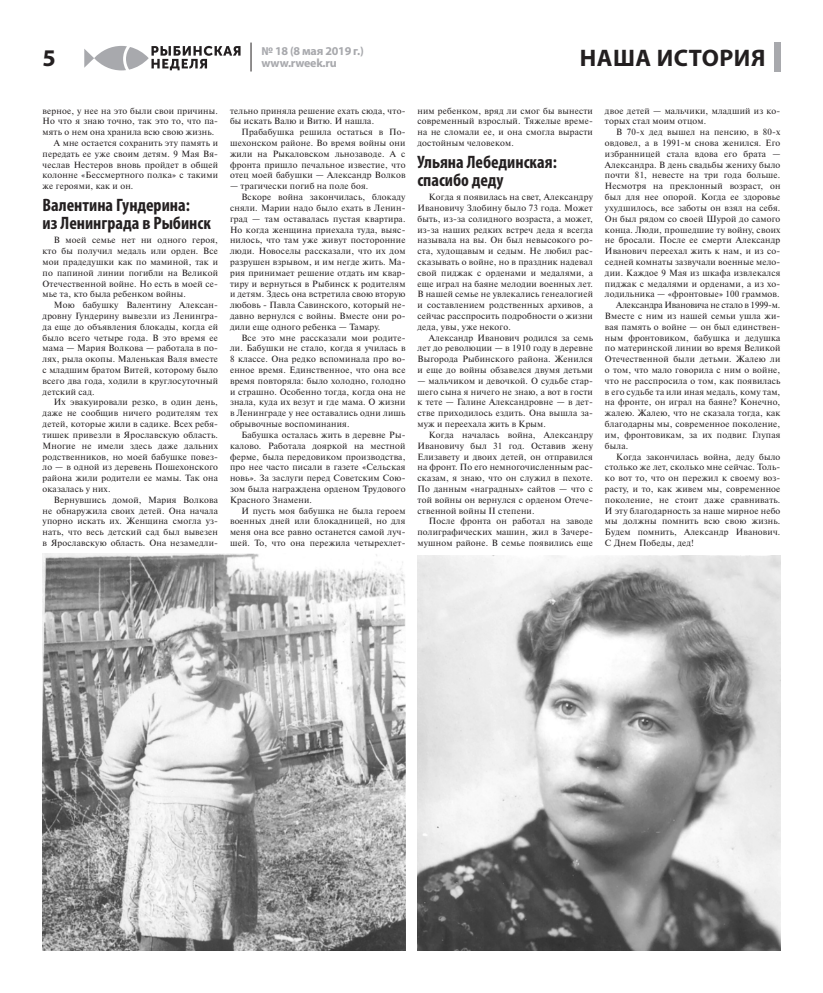
<style>
.page{position:relative;width:823px;height:993px;background:#fff}
.page>*{position:absolute;margin:0;border:0;box-sizing:border-box;transform-origin:0 0}
.рубрика1{font:700 24px "Myriad Pro";letter-spacing:.02em;color:#231f20}
.подзаголовок1{font:700 condensed 18px/18px "Myriad Pro";color:#231f20}
.t1{font:700 12px/12px "Myriad Pro";letter-spacing:-.02em;color:#a8a9ad}
.Основной_текст1{font:9px/10.8px "Newton C";letter-spacing:.02em;color:#231f20;text-align:justify}
</style>
<div class="page">
<svg style="left:250px;top:43px;width:1px;height:28px"></svg>
<svg style="left:84px;top:46px;width:156px;height:24px"></svg>
<div style="left:773px;top:43px;width:7px;height:29px;background:#a8a9ad"></div>
<img style="left:43px;top:553px;width:362px;height:397px">
<img style="left:417px;top:555px;width:363px;height:395px">
<p class="рубрика1" style="left:43px;top:42px;width:15px">5</p>
<h3 class="t1" style="left:261px;top:45px;width:104px">№ 18 (8 мая 2019 г.) www.rweek.ru</h3>
<p class="рубрика1" style="left:579px;top:42px;width:187px">НАША ИСТОРИЯ</p>
<p class="Основной_текст1" style="left:43px;top:105px;width:177px">верное, у нее на это были свои причины.<br>Но что я знаю точно, так это то, что па&shy;мять о нем она хранила всю свою жизнь.</p>
<p class="Основной_текст1" style="left:43px;top:137px;width:177px;text-indent:11px">А мне остается сохранить эту память и передать ее уже своим детям. 9 Мая Вя&shy;чеслав Нестеров вновь пройдет в общей колонне «Бессмертного полка» с такими же героями, как и он.</p>
<p class="подзаголовок1" style="left:43px;top:195px;width:170px">Валентина Гундерина:<br>из Ленинграда в Рыбинск</p>
<p class="Основной_текст1" style="left:43px;top:235px;width:177px;text-indent:11px">В моей семье нет ни одного героя, кто бы получил медаль или орден. Все мои прадедушки как по маминой, так и по папиной линии погибли на Великой Отечественной войне. Но есть в моей се&shy;мье та, кто была ребенком войны.</p>
<p class="Основной_текст1" style="left:43px;top:299px;width:177px;text-indent:11px">Мою бабушку Валентину Алексан&shy;дровну Гундерину вывезли из Ленингра&shy;да еще до объявления блокады, когда ей было всего четыре года. В это время ее мама — Мария Волкова — работала в по&shy;лях, рыла окопы. Маленькая Валя вместе с младшим братом Витей, которому было всего два года, ходили в круглосуточный детский сад.</p>
<p class="Основной_текст1" style="left:43px;top:397px;width:177px;text-indent:11px">Их эвакуировали резко, в один день, даже не сообщив ничего родителям тех детей, которые жили в садике. Всех ребя&shy;тишек привезли в Ярославскую область.<br>Многие не имели здесь даже дальних родственников, но моей бабушке повез&shy;ло — в одной из деревень Пошехонского района жили родители ее мамы. Так она оказалась у них.</p>
<p class="Основной_текст1" style="left:43px;top:494px;width:177px;text-indent:11px">Вернувшись домой, Мария Волкова не обнаружила своих детей. Она начала упорно искать их. Женщина смогла уз&shy;нать, что весь детский сад был вывезен в Ярославскую область. Она незамедли-</p>
<p class="Основной_текст1" style="left:417px;top:105px;width:177px">ним ребенком, вряд ли смог бы вынести современный взрослый. Тяжелые време&shy;на не сломали ее, и она смогла вырасти достойным человеком.</p>
<p class="подзаголовок1" style="left:417px;top:152px;width:141px">Ульяна Лебединская: спасибо деду</p>
<p class="Основной_текст1" style="left:417px;top:191px;width:177px;text-indent:11px">Когда я появилась на свет, Александру Ивановичу Злобину было 73 года. Может быть, из-за солидного возраста, а может, из-за наших редких встреч деда я всегда называла на вы. Он был невысокого ро&shy;ста, худощавым и седым. Не любил рас&shy;сказывать о войне, но в праздник надевал свой пиджак с орденами и медалями, а еще играл на баяне мелодии военных лет.<br>В нашей семье не увлекались генеалогией и составлением родственных архивов, а сейчас расспросить подробности о жизни деда, увы, уже некого.</p>
<p class="Основной_текст1" style="left:417px;top:332px;width:177px;text-indent:11px">Александр Иванович родился за семь лет до революции — в 1910 году в деревне Выгорода Рыбинского района. Женился и еще до войны обзавелся двумя детьми</p>
<p class="Основной_текст1" style="left:417px;top:375px;width:177px">— мальчиком и девочкой. О судьбе стар&shy;шего сына я ничего не знаю, а вот в гости к тете — Галине Александровне — в дет&shy;стве приходилось ездить. Она вышла за&shy;муж и переехала жить в Крым.</p>
<p class="Основной_текст1" style="left:417px;top:429px;width:177px;text-indent:11px">Когда началась война, Александру Ивановичу был 31 год. Оставив жену Елизавету и двоих детей, он отправился на фронт. По его немногочисленным рас&shy;сказам, я знаю, что он служил в пехоте.<br>По данным «наградных» сайтов — что с той войны он вернулся с орденом Отече&shy;ственной войны II степени.</p>
<p class="Основной_текст1" style="left:417px;top:515px;width:177px;text-indent:11px">После фронта он работал на заводе полиграфических машин, жил в Зачере&shy;мушном районе. В семье появились еще</p>
<p class="Основной_текст1" style="left:604px;top:105px;width:177px">двое детей — мальчики, младший из ко&shy;торых стал моим отцом.</p>
<p class="Основной_текст1" style="left:604px;top:127px;width:177px;text-indent:11px">В 70-х дед вышел на пенсию, в 80-х овдовел, а в 1991-м снова женился. Его избранницей стала вдова его брата — Александра. В день свадьбы жениху было почти 81, невесте на три года больше.<br>Несмотря на преклонный возраст, он был для нее опорой. Когда ее здоровье ухудшилось, все заботы он взял на себя.<br>Он был рядом со своей Шурой до самого конца. Люди, прошедшие ту войну, своих не бросали. После ее смерти Александр Иванович переехал жить к нам, и из со&shy;седней комнаты зазвучали военные мело&shy;дии. Каждое 9 Мая из шкафа извлекался пиджак с медалями и орденами, а из хо&shy;лодильника — «фронтовые» 100 граммов.</p>
<p class="Основной_текст1" style="left:604px;top:299px;width:177px;text-indent:11px">Александра Ивановича не стало в 1999-м.<br>Вместе с ним из нашей семьи ушла жи&shy;вая память о войне — он был единствен&shy;ным фронтовиком, бабушка и дедушка по материнской линии во время Великой Отечественной были детьми. Жалею ли о том, что мало говорила с ним о войне, что не расспросила о том, как появилась в его судьбе та или иная медаль, кому там, на фронте, он играл на баяне? Конечно, жалею. Жалею, что не сказала тогда, как благодарны мы, современное поколение, им, фронтовикам, за их подвиг. Глупая была.</p>
<p class="Основной_текст1" style="left:604px;top:451px;width:177px;text-indent:11px">Когда закончилась война, деду было столько же лет, сколько мне сейчас. Толь&shy;ко вот то, что он пережил к своему воз&shy;расту, и то, как живем мы, современное поколение, не стоит даже сравнивать.<br>И эту благодарность за наше мирное небо мы должны помнить всю свою жизнь.<br>Будем помнить, Александр Иванович.<br>С Днем Победы, дед!</p>
<p class="Основной_текст1" style="left:230px;top:105px;width:177px">тельно приняла решение ехать сюда, что&shy;бы искать Валю и Витю. И нашла.</p>
<p class="Основной_текст1" style="left:230px;top:127px;width:177px;text-indent:11px">Прабабушка решила остаться в По&shy;шехонском районе. Во время войны они жили на Рыкаловском льнозаводе. А с фронта пришло печальное известие, что отец моей бабушки — Александр Волков</p>
<p class="Основной_текст1" style="left:230px;top:181px;width:140px">— трагически погиб на поле боя.</p>
<p class="Основной_текст1" style="left:230px;top:191px;width:177px;text-indent:11px">Вскоре война закончилась, блокаду сняли. Марии надо было ехать в Ленин&shy;град — там оставалась пустая квартира.<br>Но когда женщина приехала туда, выяс&shy;нилось, что там уже живут посторонние люди. Новоселы рассказали, что их дом разрушен взрывом, и им негде жить. Ма&shy;рия принимает решение отдать им квар&shy;тиру и вернуться в Рыбинск к родителям и детям. Здесь она встретила свою вторую любовь - Павла Савинского, который не&shy;давно вернулся с войны. Вместе они ро&shy;дили еще одного ребенка — Тамару.</p>
<p class="Основной_текст1" style="left:230px;top:332px;width:177px;text-indent:11px">Все это мне рассказали мои родите&shy;ли. Бабушки не стало, когда я училась в 8 классе. Она редко вспоминала про во&shy;енное время. Единственное, что она все время повторяла: было холодно, голодно и страшно. Особенно тогда, когда она не знала, куда их везут и где мама. О жизни в Ленинграде у нее оставались одни лишь обрывочные воспоминания.</p>
<p class="Основной_текст1" style="left:230px;top:429px;width:177px;text-indent:11px">Бабушка осталась жить в деревне Ры&shy;калово. Работала дояркой на местной ферме, была передовиком производства, про нее часто писали в газете «Сельская новь». За заслуги перед Советским Сою&shy;зом была награждена орденом Трудового Красного Знамени.</p>
<p class="Основной_текст1" style="left:230px;top:505px;width:177px;text-indent:11px">И пусть моя бабушка не была героем военных дней или блокадницей, но для меня она все равно останется самой луч&shy;шей. То, что она пережила четырехлет-</p>
</div>
